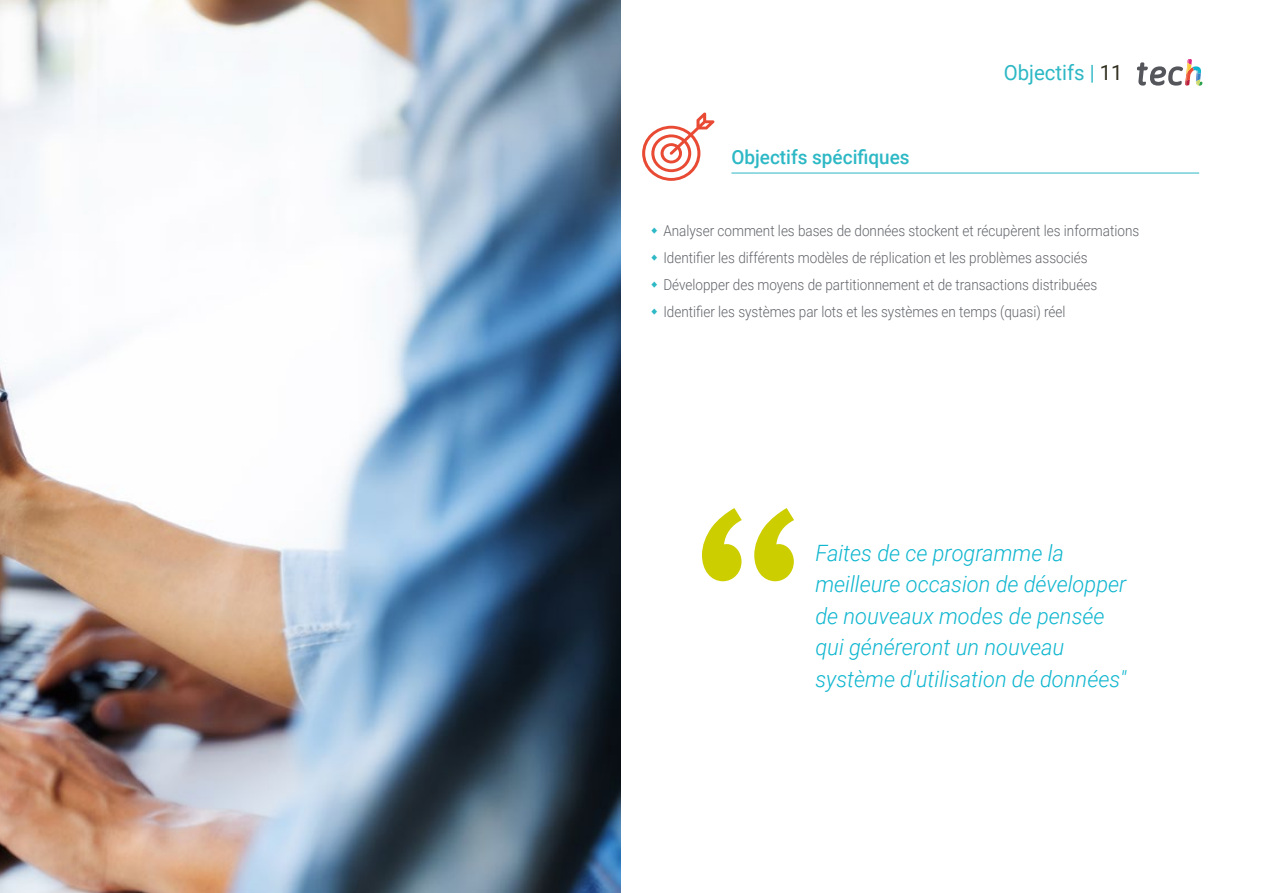
<style>
.page{position:relative;width:1263px;height:893px;background:#fff}
.page>*{position:absolute;margin:0;border:0;box-sizing:border-box;transform-origin:0 0}
.t1{font:italic 300 22.5px/31.5px "Roboto";color:#0fb6cf}
.t2{font:21px "Roboto";color:#2db8c5}
.t3{font:500 19.5px "Roboto";color:#2db8c5}
.t4{font:300 15px/26.7px "Roboto";color:#61646a;scale:.9 1}
.s1{color:#312e20}
</style>
<div class="page">
<hr style="left:731px;top:173px;width:468px;height:1px;background:#2db8c5">
<svg style="left:642px;top:112px;width:72px;height:69px"></svg>
<img style="left:0;top:0;width:621px;height:893px">
<svg style="left:1137px;top:59px;width:65px;height:27px"></svg>
<svg style="left:702px;top:508px;width:92px;height:73px"></svg>
<h3 class="t3" style="left:731px;top:144px;width:180px">Objectifs spécifiques</h3>
<h2 class="t2" style="left:1004px;top:57px;width:120px">Objectifs | <span class="s1">11</span></h2>
<p class="t4" style="left:663px;top:217px;width:530px">Analyser comment les bases de données stockent et récupèrent les informations Identifier les différents modèles de réplication et les problèmes associés Développer des moyens de partitionnement et de transactions distribuées Identifier les systèmes par lots et les systèmes en temps (quasi) réel</p>
<h1 class="t1" style="left:815px;top:536px;width:313px">Faites de ce programme la meilleure occasion de développer de nouveaux modes de pensée qui généreront un nouveau système d'utilisation de données"</h1>
</div>
